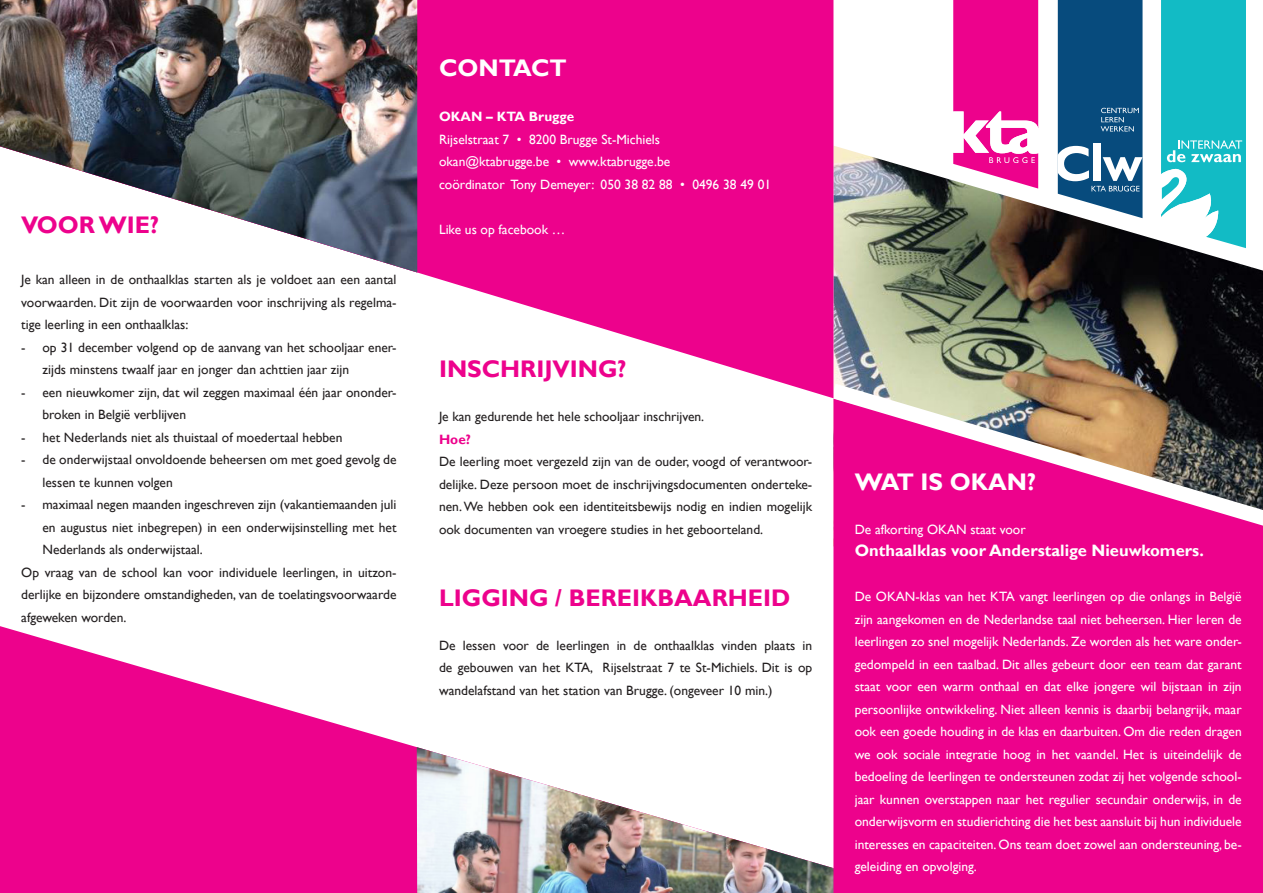
<style>
.page{position:relative;width:1263px;height:893px;background:#fff}
.page>*{position:absolute;margin:0;border:0;box-sizing:border-box;transform-origin:0 0}
.t1{font:700 24px "Gill Sans";color:#ed028c}
.t2{font:700 24px "Gill Sans";color:#fff}
.t3{font:700 16.5px "Gill Sans";color:#fff}
.t4{font:13.5px/22.5px "Gill Sans";color:#231f20;text-align:justify}
.t5{font:13.5px/22.5px "Gill Sans";color:#fff;text-align:justify}
.t6{font:700 13.5px "Gill Sans";color:#fff}
.t7{font:700 13.5px "Gill Sans";color:#ed028c}
</style>
<div class="page">
<svg style="left:0;top:626px;width:417px;height:267px;fill:#ed028c"></svg>
<img style="left:417px;top:747px;width:416px;height:146px">
<img style="left:833px;top:146px;width:430px;height:226px">
<div style="left:833px;top:543px;width:430px;height:350px;background:#ed028c"></div>
<svg style="left:953px;top:0;width:85px;height:189px"></svg>
<svg style="left:1057px;top:0;width:85px;height:218px;background:#2b648f"></svg>
<svg style="left:1161px;top:0;width:85px;height:248px;background:#38c5cd"></svg>
<svg style="left:833px;top:372px;width:430px;height:171px;background:#be4981"></svg>
<svg style="left:416px;top:0;width:417px;height:398px;fill:#ed028c"></svg>
<img style="left:0;top:0;width:417px;height:272px">
<p class="t1" style="left:21px;top:211px;width:139px">VOOR WIE?</p>
<p class="t4" style="left:21px;top:269px;width:377px">Je kan alleen in de onthaalklas starten als je voldoet aan een aantal voorwaarden. Dit zijn de voorwaarden voor inschrijving als regelma&shy;tige leerling in een onthaalklas:</p>
<p class="t4" style="left:43px;top:336px;width:355px;text-indent:-21px">- op 31 december volgend op de aanvang van het schooljaar ener&shy;zijds minstens twaalf jaar en jonger dan achttien jaar zijn</p>
<p class="t4" style="left:43px;top:381px;width:355px;text-indent:-21px">- een nieuwkomer zijn, dat wil zeggen maximaal één jaar ononder&shy;broken in België verblijven</p>
<p class="t4" style="left:21px;top:426px;width:323px">- het Nederlands niet als thuistaal of moedertaal hebben</p>
<p class="t4" style="left:43px;top:449px;width:355px;text-indent:-21px">- de onderwijstaal onvoldoende beheersen om met goed gevolg de lessen te kunnen volgen</p>
<p class="t4" style="left:43px;top:494px;width:355px;text-indent:-21px">- maximaal negen maanden ingeschreven zijn (vakantiemaanden juli en augustus niet inbegrepen) in een onderwijsinstelling met het Nederlands als onderwijstaal.</p>
<p class="t4" style="left:21px;top:561px;width:377px">Op vraag van de school kan voor individuele leerlingen, in uitzon&shy;derlijke en bijzondere omstandigheden, van de toelatingsvoorwaarde afgeweken worden.</p>
<p class="t2" style="left:439px;top:54px;width:129px">CONTACT</p>
<p class="t6" style="left:439px;top:108px;width:137px">OKAN – KTA Brugge</p>
<p class="t5" style="left:439px;top:128px;width:223px">Rijselstraat 7 • 8200 Brugge St-Michiels</p>
<p class="t5" style="left:439px;top:151px;width:233px">okan@ktabrugge.be • www.ktabrugge.be</p>
<p class="t5" style="left:439px;top:173px;width:334px">coördinator Tony Demeyer: 050 38 82 88 • 0496 38 49 01</p>
<p class="t5" style="left:439px;top:218px;width:128px">Like us op facebook …</p>
<p class="t1" style="left:439px;top:354px;width:189px">INSCHRIJVING?</p>
<p class="t4" style="left:439px;top:405px;width:267px">Je kan gedurende het hele schooljaar inschrijven.</p>
<p class="t7" style="left:439px;top:431px;width:33px">Hoe?</p>
<p class="t4" style="left:439px;top:450px;width:375px">De leerling moet vergezeld zijn van de ouder, voogd of verantwoor&shy;delijke. Deze persoon moet de inschrijvingsdocumenten onderteke&shy;nen. We hebben ook een identiteitsbewijs nodig en indien mogelijk ook documenten van vroegere studies in het geboorteland.</p>
<p class="t1" style="left:439px;top:583px;width:353px">LIGGING / BEREIKBAARHEID</p>
<p class="t4" style="left:439px;top:634px;width:375px">De lessen voor de leerlingen in de onthaalklas vinden plaats in de gebouwen van het KTA, Rijselstraat 7 te St-Michiels. Dit is op wandelafstand van het station van Brugge. (ongeveer 10 min.)</p>
<p class="t2" style="left:855px;top:467px;width:183px">WAT IS OKAN?</p>
<p class="t5" style="left:855px;top:518px;width:172px">De afkorting OKAN staat voor</p>
<p class="t3" style="left:855px;top:541px;width:351px">Onthaalklas voor Anderstalige Nieuwkomers.</p>
<p class="t5" style="left:855px;top:586px;width:388px">De OKAN-klas van het KTA vangt leerlingen op die onlangs in België zijn aangekomen en de Nederlandse taal niet beheersen. Hier leren de leerlingen zo snel mogelijk Nederlands. Ze worden als het ware onder&shy;gedompeld in een taalbad. Dit alles gebeurt door een team dat garant staat voor een warm onthaal en dat elke jongere wil bijstaan in zijn persoonlijke ontwikkeling. Niet alleen kennis is daarbij belangrijk, maar ook een goede houding in de klas en daarbuiten. Om die reden dragen we ook sociale integratie hoog in het vaandel. Het is uiteindelijk de bedoeling de leerlingen te ondersteunen zodat zij het volgende school&shy;jaar kunnen overstappen naar het regulier secundair onderwijs, in de onderwijsvorm en studierichting die het best aansluit bij hun individuele interesses en capaciteiten. Ons team doet zowel aan ondersteuning, be&shy;geleiding en opvolging.</p>
</div>
